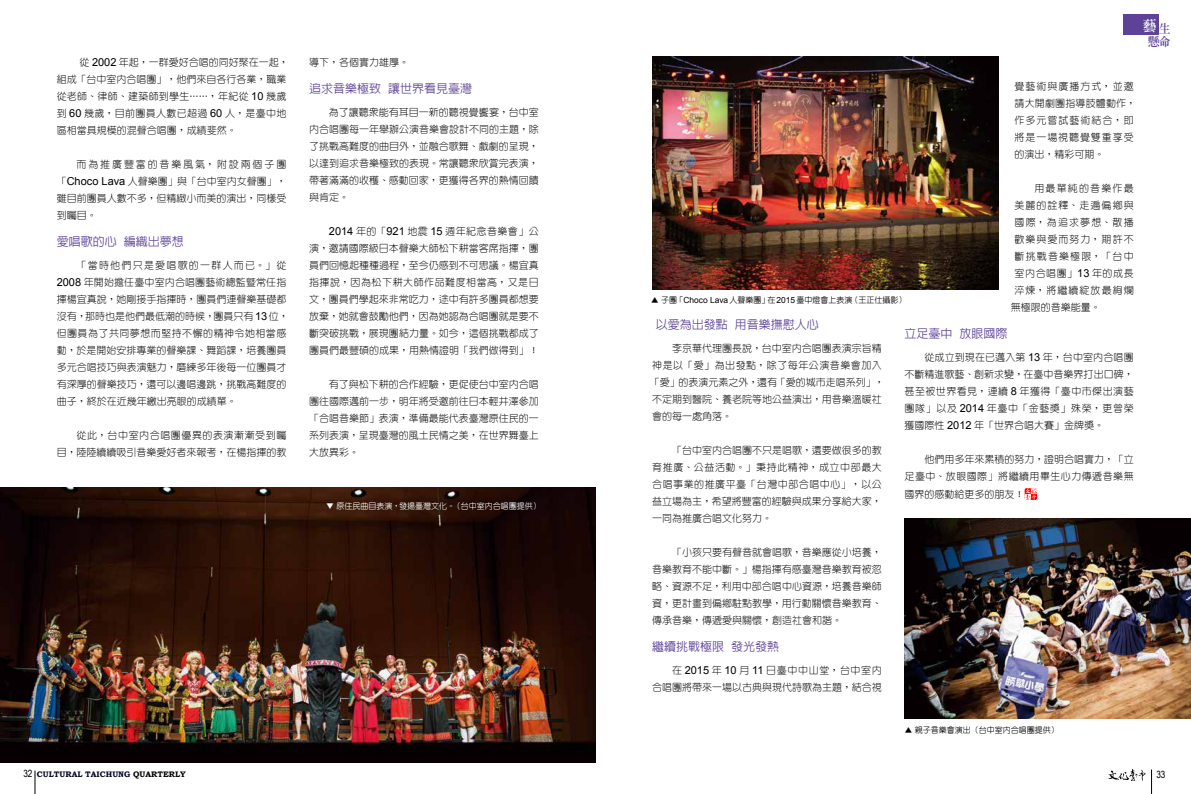
<style>
.page{position:relative;width:1191px;height:794px;background:#fff}
.page>*{position:absolute;margin:0;border:0;box-sizing:border-box;transform-origin:0 0}
.t1{font:800 14px "AR Ming B5";color:#fff}
.t2{font:500 12px "AR Hei B5";color:#5d4297}
.t3{font:800 12px "AR Ming B5";color:#5d4297}
.t4{font:300 10px/17px "AR Yuan B5";color:#000;text-align:justify}
.t5{font:300 10px/17px "AR Yuan B5";letter-spacing:.09em;color:#000}
.t6{font:300 10px/17px "AR Yuan B5";letter-spacing:.045em;color:#000;text-align:right}
.t7{font:300 10px "AR Yuan B5";letter-spacing:.1em;color:#000}
.t8{font:300 10px "AR Yuan B5";letter-spacing:.11em;color:#000}
.t9{font:300 10px "AR Yuan B5";letter-spacing:.05em;color:#000}
.t10{font:300 10px "AR Yuan B5";letter-spacing:.115em;color:#000}
.t11{font:10px "Arial Narrow";color:#000}
.t12{font:500 8px "AR Yuan B5";color:#040000}
.t13{font:700 8px "Bookman Old Style";color:#030720}
.t14{font:500 8px "AR Yuan B5";color:#fff}
.s1{font-family:"Arial";font-weight:400;font-size:11px}
.s2{color:#000}
.s3{font-family:"Arial";font-weight:400;font-size:8.4px}
.s4{font-family:"Arial Narrow";font-weight:400;font-size:10px;color:#000}
</style>
<div class="page">
<svg style="left:35px;top:770px;width:1px;height:24px"></svg>
<svg style="left:1151px;top:769px;width:1px;height:25px"></svg>
<svg style="left:1108px;top:769px;width:37px;height:12px"></svg>
<div style="left:1123px;top:14px;width:35px;height:20px;background:#5d4297"></div>
<svg style="left:1024px;top:488px;width:13px;height:12px"></svg>
<img style="left:0;top:488px;width:595px;height:275px">
<img style="left:652px;top:57px;width:346px;height:233px">
<img style="left:904px;top:518px;width:287px;height:200px">
<p class="t4" style="left:57px;top:53px;width:234px;text-align:left;text-indent:23px">從 <span class="s1">2002</span> 年起，一群愛好合唱的同好聚在一起，組成「台中室內合唱團」，他們來自各行各業，職業從老師、律師、建築師到學生<span class="s1">······</span>，年紀從 <span class="s1">10</span> 幾歲到 <span class="s1">60</span> 幾歲，目前團員人數已超過 <span class="s1">60</span> 人，是臺中地區相當具規模的混聲合唱團，成績斐然。</p>
<p class="t4" style="left:57px;top:155px;width:231px;text-indent:20px">而為推廣豐富的音樂風氣，附設兩個子團「<span class="s1">Choco Lava</span> 人聲樂團」與「台中室內女聲團」，雖目前團員人數不多，但精緻小而美的演出，同樣受到矚目。</p>
<p class="t2" style="left:57px;top:235px;width:129px">愛唱歌的心 編織出夢想</p>
<p class="t4" style="left:57px;top:256px;width:234px;text-align:left;text-indent:20px">「當時他們只是愛唱歌的一群人而已。」從<br><span class="s1">2008</span> 年開始擔任臺中室內合唱團藝術總監暨常任指揮楊宜真說，她剛接手指揮時，團員們連聲樂基礎都沒有，那時也是他們最低潮的時候，團員只有 <span class="s1">13</span> 位，但團員為了共同夢想而堅持不懈的精神令她相當感動，於是開始安排專業的聲樂課、舞蹈課，培養團員多元合唱技巧與表演魅力，磨練多年後每一位團員才有深厚的聲樂技巧，還可以邊唱邊跳，挑戰高難度的曲子，終於在近幾年繳出亮眼的成績單。</p>
<p class="t4" style="left:57px;top:426px;width:231px;text-align:right">從此，台中室內合唱團優異的表演漸漸受到矚<br>目，陸陸續續吸引音樂愛好者來報考，在楊指揮的教</p>
<p class="t4" style="left:309px;top:53px;width:101px">導下，各個實力雄厚。</p>
<p class="t2" style="left:309px;top:82px;width:165px">追求音樂極致 讓世界看見臺灣</p>
<p class="t4" style="left:309px;top:103px;width:231px;text-indent:20px">為了讓聽眾能有耳目一新的聽視覺饗宴，台中室內合唱團每一年舉辦公演音樂會設計不同的主題，除了挑戰高難度的曲目外，並融合歌舞、戲劇的呈現，以達到追求音樂極致的表現。常讓聽眾欣賞完表演，帶著滿滿的收穫、感動回家，更獲得各界的熱情回饋與肯定。</p>
<p class="t4" style="left:309px;top:222px;width:231px;text-indent:20px"><span class="s1">2014</span> 年的「<span class="s1">921</span> 地震 <span class="s1">15</span> 週年紀念音樂會」公演，邀請國際級日本聲樂大師松下耕當客席指揮，團員們回憶起種種過程，至今仍感到不可思議。楊宜真指揮說，因為松下耕大師作品難度相當高，又是日文，團員們學起來非常吃力，途中有許多團員都想要放棄，她就會鼓勵他們，因為她認為合唱團就是要不斷突破挑戰，展現團結力量。如今，這個挑戰都成了團員們最豐碩的成果，用熱情證明「我們做得到」！</p>
<p class="t4" style="left:309px;top:375px;width:231px;text-indent:20px">有了與松下耕的合作經驗，更促使台中室內合唱團往國際邁前一步，明年將受邀前往日本輕井澤參加「合唱音樂節」表演，準備最能代表臺灣原住民的一系列表演，呈現臺灣的風土民情之美，在世界舞臺上大放異彩。</p>
<p class="t14" style="left:334px;top:510px;width:9px;rotate:-180deg">▲</p>
<p class="t14" style="left:336px;top:502px;width:206px">原住民曲目表演，發揚臺灣文化。（台中室內合唱團提供）</p>
<h1 class="t1" style="left:1142px;top:19px;width:30px">藝<sub>生</sub></h1>
<p class="t3" style="left:1147px;top:35px;width:25px">懸命</p>
<p class="t12" style="left:651px;top:296px;width:257px"><span class="s2">▲</span> 子團「<span class="s3">Choco Lava</span>人聲樂團」在<span class="s3">2015</span>臺中燈會上表演（王正仕攝影）</p>
<p class="t5" style="left:1014px;top:77px;width:123px">覺藝術與廣播方式，並邀請大開劇團指導肢體動作，作多元嘗試藝術結合，即將是一場視聽覺雙重享受的演出，精彩可期。</p>
<p class="t10" style="left:1034px;top:183px;width:101px">用最單純的音樂作最</p>
<p class="t7" style="left:1014px;top:200px;width:120px">美麗的詮釋、走遍偏鄉與</p>
<p class="t8" style="left:1014px;top:217px;width:120px">國際，為追求夢想、散播</p>
<p class="t7" style="left:1014px;top:234px;width:120px">歡樂與愛而努力，期許不</p>
<p class="t8" style="left:1014px;top:251px;width:120px">斷挑戰音樂極限，「台中</p>
<p class="t9" style="left:1014px;top:268px;width:121px">室內合唱團」<span class="s1">13</span> 年的成長</p>
<p class="t7" style="left:1014px;top:285px;width:121px">淬煉，將繼續綻放最絢爛</p>
<p class="t4" style="left:1011px;top:298px;width:91px">無極限的音樂能量。</p>
<p class="t2" style="left:655px;top:318px;width:165px">以愛為出發點 用音樂撫慰人心</p>
<p class="t4" style="left:649px;top:339px;width:236px;text-align:left;text-indent:22px">李京華代理團長說，台中室內合唱團表演宗旨精神是以「愛」為出發點，除了每年公演音樂會加入「愛」的表演元素之外，還有「愛的城市走唱系列」，不定期到醫院、養老院等地公益演出，用音樂溫暖社會的每一處角落。</p>
<p class="t4" style="left:652px;top:441px;width:231px;text-indent:20px">「台中室內合唱團不只是唱歌，還要做很多的教育推廣、公益活動。」秉持此精神，成立中部最大合唱事業的推廣平臺「台灣中部合唱中心」，以公益立場為主，希望將豐富的經驗與成果分享給大家，一同為推廣合唱文化努力。</p>
<p class="t4" style="left:652px;top:543px;width:231px;text-indent:20px">「小孩只要有聲音就會唱歌，音樂應從小培養，音樂教育不能中斷。」楊指揮有感臺灣音樂教育被忽略、資源不足，利用中部合唱中心資源，培養音樂師資，更計畫到偏鄉駐點教學，用行動關懷音樂教育、傳承音樂，傳遞愛與關懷，創造社會和諧。</p>
<p class="t2" style="left:652px;top:640px;width:129px">繼續挑戰極限 發光發熱</p>
<p class="t4" style="left:652px;top:661px;width:231px;text-align:right">在 <span class="s1">2015</span> 年 <span class="s1">10</span> 月 <span class="s1">11</span> 日臺中中山堂，台中室內<br>合唱團將帶來一場以古典與現代詩歌為主題，結合視</p>
<p class="t2" style="left:904px;top:327px;width:105px">立足臺中 放眼國際</p>
<p class="t4" style="left:904px;top:348px;width:231px;text-indent:20px">從成立到現在已邁入第 <span class="s1">13</span> 年，台中室內合唱團不斷精進歌藝、創新求變，在臺中音樂界打出口碑，甚至被世界看見，連續 <span class="s1">8</span> 年獲得「臺中市傑出演藝團隊」以及 <span class="s1">2014</span> 年臺中「金藝獎」殊榮，更曾榮獲國際性 <span class="s1">2012</span> 年「世界合唱大賽」金牌獎。</p>
<p class="t6" style="left:904px;top:450px;width:230px">他們用多年來累積的努力，證明合唱實力，「立<br>足臺中、放眼國際」將繼續用畢生心力傳遞音樂無</p>
<p class="t4" style="left:904px;top:485px;width:121px">國界的感動給更多的朋友！</p>
<p class="t12" style="left:904px;top:725px;width:156px"><span class="s2">▲</span> 親子音樂會演出（台中室內合唱團提供）</p>
<p class="t13" style="left:23px;top:769px;width:164px"><span class="s4">32</span> CULTURAL TAICHUNG <span class="s2">QUARTERLY</span></p>
<p class="t11" style="left:1156px;top:766px;width:11px">33</p>
</div>
